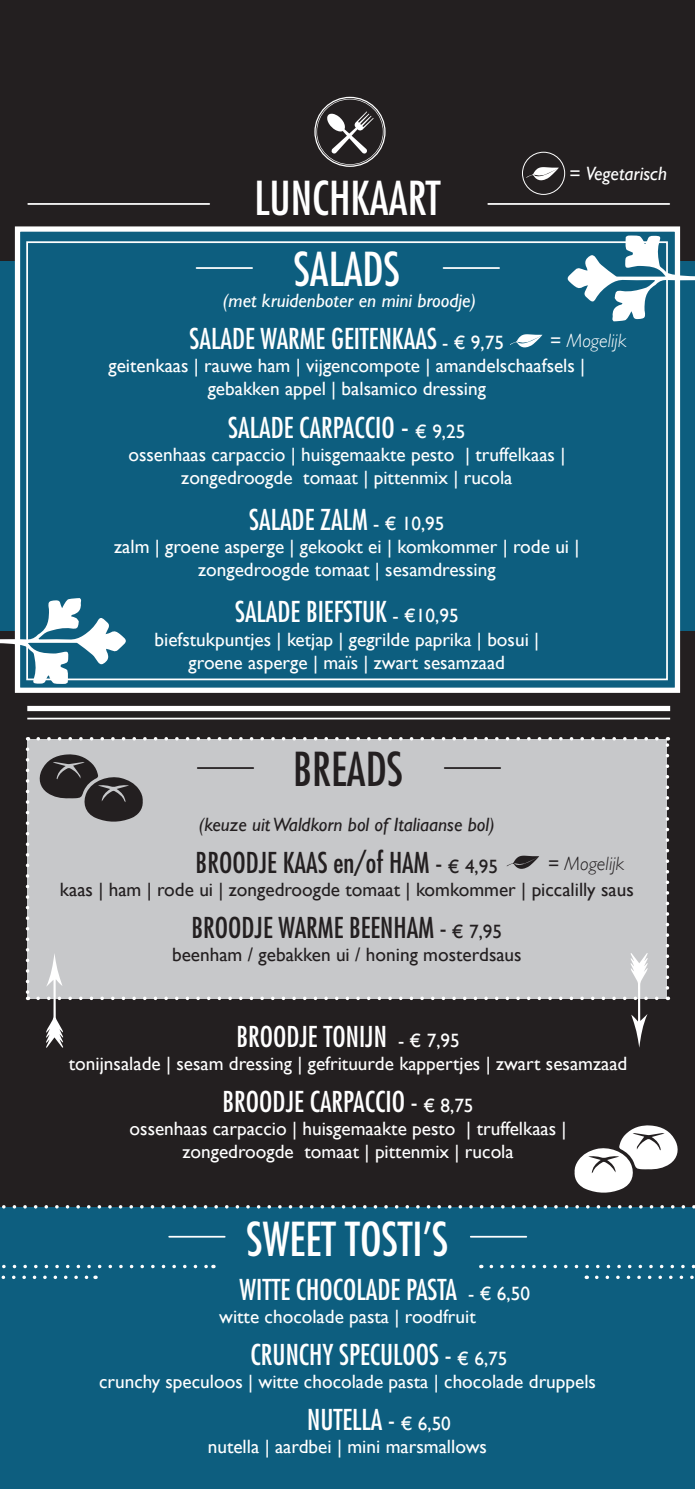
<style>
.page{position:relative;width:695px;height:1489px;background:#fff}
.page>*{position:absolute;margin:0;border:0;box-sizing:border-box;transform-origin:0 0}
.t1{font:condensed 45.5px "Futura";color:#fff}
.t2{font:condensed 45.5px "Futura";color:#231f20}
.t3{font:condensed 28px "Futura";color:#fff}
.t4{font:condensed 28px "Futura";color:#231f20}
.t5{font:19.25px/23.1px "Gill Sans";color:#fff;text-align:center}
.t6{font:19.25px "Gill Sans";color:#231f20}
.t7{font:italic 19.25px "Gill Sans";color:#fff}
.t8{font:italic 19.25px "Gill Sans";color:#231f20}
.t9{font:italic 300 19.25px "Gill Sans";color:#231f20}
.t10{font:italic 300 19.25px "Gill Sans";color:#fff}
.s1{font-style:normal}
.s2{font-family:"Gill Sans";font-stretch:normal;font-size:19.25px}
.s3{font-size:31.5px}
.s4{font-weight:400;font-style:normal}
</style>
<div class="page">
<div style="left:0;top:0;width:694px;height:1488px;background:#231f20"></div>
<div style="left:0;top:1207px;width:694px;height:281px;background:#0d5e7f"></div>
<hr style="left:28px;top:203px;width:181px;height:2px;background:#fff">
<hr style="left:488px;top:203px;width:181px;height:2px;background:#fff">
<svg style="left:314px;top:97px;width:71px;height:70px"></svg>
<svg style="left:2px;top:1264px;width:212px;height:4px"></svg>
<svg style="left:1px;top:1275px;width:95px;height:3px"></svg>
<svg style="left:2px;top:1204px;width:693px;height:4px"></svg>
<svg style="left:491px;top:1264px;width:204px;height:4px"></svg>
<svg style="left:596px;top:1275px;width:99px;height:3px"></svg>
<div style="left:0;top:261px;width:694px;height:369px;background:#0d5e7f"></div>
<div style="left:15px;top:226px;width:665px;height:467px;background:#0d5e7f;border:5px solid #fff"></div>
<div style="left:26px;top:241px;width:641px;height:439px;background:#0d5e7f;border:2px solid #fff"></div>
<hr style="left:443px;top:267px;width:56px;height:2px;background:#fff">
<hr style="left:196px;top:267px;width:56px;height:2px;background:#fff">
<svg style="left:0;top:598px;width:126px;height:86px"></svg>
<svg style="left:567px;top:235px;width:127px;height:86px"></svg>
<svg style="left:510px;top:334px;width:32px;height:13px"></svg>
<div style="left:27px;top:706px;width:643px;height:5px;background:#fff"></div>
<hr style="left:27px;top:717px;width:643px;height:2px;background:#fff">
<svg style="left:574px;top:1125px;width:104px;height:68px"></svg>
<svg style="left:26px;top:737px;width:643px;height:310px"></svg>
<hr style="left:470px;top:1235px;width:56px;height:2px;background:#fff">
<hr style="left:169px;top:1235px;width:56px;height:2px;background:#fff">
<svg style="left:526px;top:167px;width:32px;height:13px"></svg>
<div style="left:522px;top:152px;width:43px;height:43px;border:1px solid #fff;border-radius:50%"></div>
<p class="t1" style="left:254px;top:169px;width:187px">LUNCHKAART</p>
<p class="t7" style="left:569px;top:163px;width:99px"><span class="s1">=</span> Vegetarisch</p>
<p class="t1" style="left:294px;top:241px;width:108px">SALADS</p>
<p class="t7" style="left:223px;top:289px;width:255px">(met kruidenboter en mini broodje)</p>
<p class="t3" style="left:190px;top:321px;width:316px">SALADE WARME GEITENKAAS <span class="s2">- € 9,75</span></p>
<p class="t5" style="left:108px;top:354px;width:478px">geitenkaas | rauwe ham | vijgencompote | amandelschaafsels |</p>
<p class="t5" style="left:208px;top:377px;width:280px">gebakken appel | balsamico dressing</p>
<p class="t3" style="left:228px;top:409px;width:238px">SALADE CARPACCIO <span class="s3">-</span> <span class="s2">€ 9,25</span></p>
<p class="t5" style="left:128px;top:442px;width:438px">ossenhaas carpaccio | huisgemaakte pesto | truffelkaas |</p>
<p class="t5" style="left:181px;top:465px;width:332px">zongedroogde tomaat | pittenmix | rucola</p>
<p class="t3" style="left:249px;top:502px;width:197px">SALADE ZALM <span class="s2">- € 10,95</span></p>
<p class="t5" style="left:114px;top:535px;width:467px">zalm | groene asperge | gekookt ei | komkommer | rode ui |</p>
<p class="t5" style="left:198px;top:558px;width:299px">zongedroogde tomaat | sesamdressing</p>
<p class="t3" style="left:235px;top:594px;width:225px">SALADE BIEFSTUK <span class="s2">- €10,95</span></p>
<p class="t5" style="left:154px;top:627px;width:386px">biefstukpuntjes | ketjap | gegrilde paprika | bosui | groene asperge | maïs | zwart sesamzaad</p>
<p class="t10" style="left:550px;top:329px;width:77px"><span class="s4">=</span> Mogelijk</p>
<p class="t2" style="left:293px;top:740px;width:111px">BREADS</p>
<p class="t8" style="left:199px;top:813px;width:297px">(keuze uit Waldkorn bol of Italiaanse bol)</p>
<p class="t4" style="left:195px;top:845px;width:304px">BROODJE KAAS en/of HAM - <span class="s2">€ 4,95</span></p>
<p class="t6" style="left:60px;top:878px;width:575px">kaas | ham | rode ui | zongedroogde tomaat | komkommer | piccalilly saus</p>
<p class="t4" style="left:191px;top:910px;width:312px">BROODJE WARME BEENHAM - <span class="s2">€ 7,95</span></p>
<p class="t6" style="left:172px;top:943px;width:351px">beenham / gebakken ui / honing mosterdsaus</p>
<p class="t9" style="left:548px;top:852px;width:77px"><span class="s4">=</span> Mogelijk</p>
<p class="t3" style="left:236px;top:1018px;width:225px">BROODJE TONIJN <span class="s2">- € 7,95</span></p>
<p class="t5" style="left:69px;top:1051px;width:560px">tonijnsalade | sesam dressing | gefrituurde kappertjes | zwart sesamzaad</p>
<p class="t3" style="left:222px;top:1083px;width:252px">BROODJE CARPACCIO - <span class="s2">€ 8,75</span></p>
<p class="t5" style="left:130px;top:1116px;width:438px">ossenhaas carpaccio | huisgemaakte pesto | truffelkaas |</p>
<p class="t5" style="left:182px;top:1139px;width:332px">zongedroogde tomaat | pittenmix | rucola</p>
<p class="t1" style="left:246px;top:1210px;width:203px">SWEET TOSTI’S</p>
<p class="t3" style="left:239px;top:1271px;width:292px">WITTE CHOCOLADE PASTA <span class="s2">- € 6,50</span></p>
<p class="t5" style="left:219px;top:1304px;width:258px">witte chocolade pasta | roodfruit</p>
<p class="t3" style="left:250px;top:1336px;width:258px">CRUNCHY SPECULOOS - <span class="s2">€ 6,75</span></p>
<p class="t5" style="left:99px;top:1369px;width:498px">crunchy speculoos | witte chocolade pasta | chocolade druppels</p>
<p class="t3" style="left:307px;top:1401px;width:145px">NUTELLA - <span class="s2">€ 6,50</span></p>
<p class="t5" style="left:208px;top:1434px;width:280px">nutella | aardbei | mini marsmallows</p>
</div>
